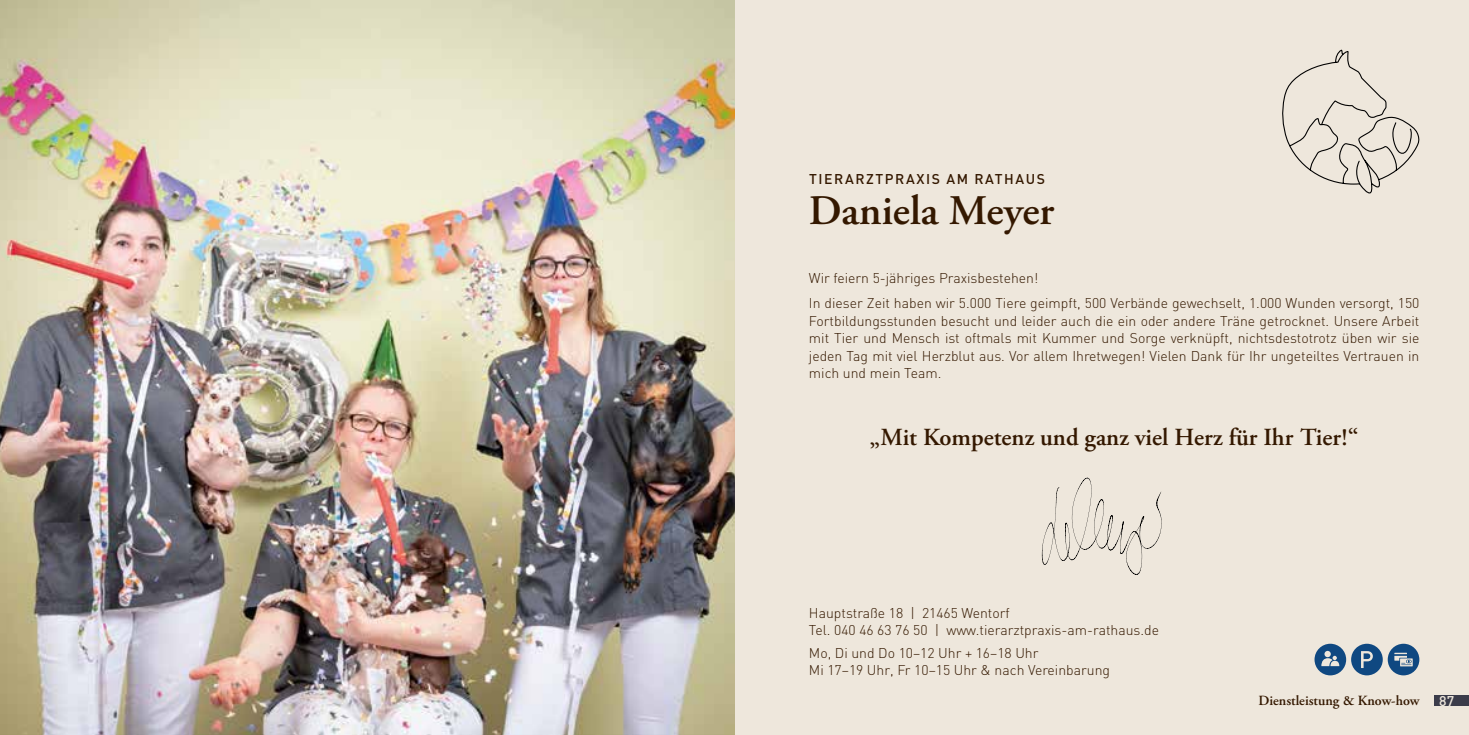
<style>
.page{position:relative;width:1469px;height:735px;background:#fff}
.page>*{position:absolute;margin:0;border:0;box-sizing:border-box;transform-origin:0 0}
.t1{font:600 42px "Adobe Garamond Pro";color:#341800}
.t2{font:600 24.5px "Adobe Garamond Pro";color:#341800}
.t3{font:300 14px/17.5px "DIN";color:#341800}
.t4{font:600 14px "Adobe Garamond Pro";color:#341800}
.t5{font:500 14px "DIN";letter-spacing:.115em;color:#341800}
.t6{font:500 14px "DIN";color:#eee7dc}
</style>
<div class="page">
<div style="left:719px;top:0;width:749px;height:734px;background:#eee7dc"></div>
<img style="left:0;top:0;width:734px;height:734px">
<div style="left:1434px;top:694px;width:34px;height:11px;background:#3b3c4a"></div>
<svg style="left:1282px;top:49px;width:138px;height:145px"></svg>
<svg style="left:1314px;top:643px;width:32px;height:32px"></svg>
<svg style="left:1321px;top:650px;width:18px;height:15px"></svg>
<div style="left:1351px;top:643px;width:31px;height:32px;background:#0f4881;border-radius:50%"></div>
<svg style="left:1361px;top:651px;width:11px;height:16px"></svg>
<svg style="left:1041px;top:477px;width:120px;height:97px"></svg>
<div style="left:1387px;top:643px;width:32px;height:32px;background:#0f4881;border-radius:50%"></div>
<svg style="left:1394px;top:652px;width:18px;height:14px"></svg>
<p class="t5" style="left:809px;top:170px;width:238px">TIERARZTPRAXIS AM RATHAUS</p>
<h1 class="t1" style="left:809px;top:187px;width:247px">Daniela Meyer</h1>
<p class="t3" style="left:809px;top:265px;width:612px;line-height:25px">Wir feiern 5-jähriges Praxisbestehen!<br>In dieser Zeit haben wir 5.000 Tiere geimpft, 500 Verbände gewechselt, 1.000 Wunden versorgt, 150</p>
<p class="t3" style="left:809px;top:311px;width:612px;text-align:justify">Fortbildungsstunden besucht und leider auch die ein oder andere Träne getrocknet. Unsere Arbeit mit Tier und Mensch ist oftmals mit Kummer und Sorge verknüpft, nichtsdestotrotz üben wir sie jeden Tag mit viel Herzblut aus. Vor allem Ihretwegen! Vielen Dank für Ihr ungeteiltes Vertrauen in mich und mein Team.</p>
<h2 class="t2" style="left:869px;top:422px;width:490px">„Mit Kompetenz und ganz viel Herz für Ihr Tier!“</h2>
<p class="t3" style="left:809px;top:603px;width:352px">Hauptstraße 18 | 21465 Wentorf<br>Tel. 040 46 63 76 50 | www.tierarztpraxis-am-rathaus.de</p>
<p class="t3" style="left:809px;top:643px;width:303px">Mo, Di und Do 10–12 Uhr + 16–18 Uhr<br>Mi 17–19 Uhr, Fr 10–15 Uhr &amp; nach Vereinbarung</p>
<p class="t4" style="left:1258px;top:692px;width:162px">Dienstleistung &amp; Know-how</p>
<p class="t6" style="left:1439px;top:691px;width:16px">87</p>
</div>
